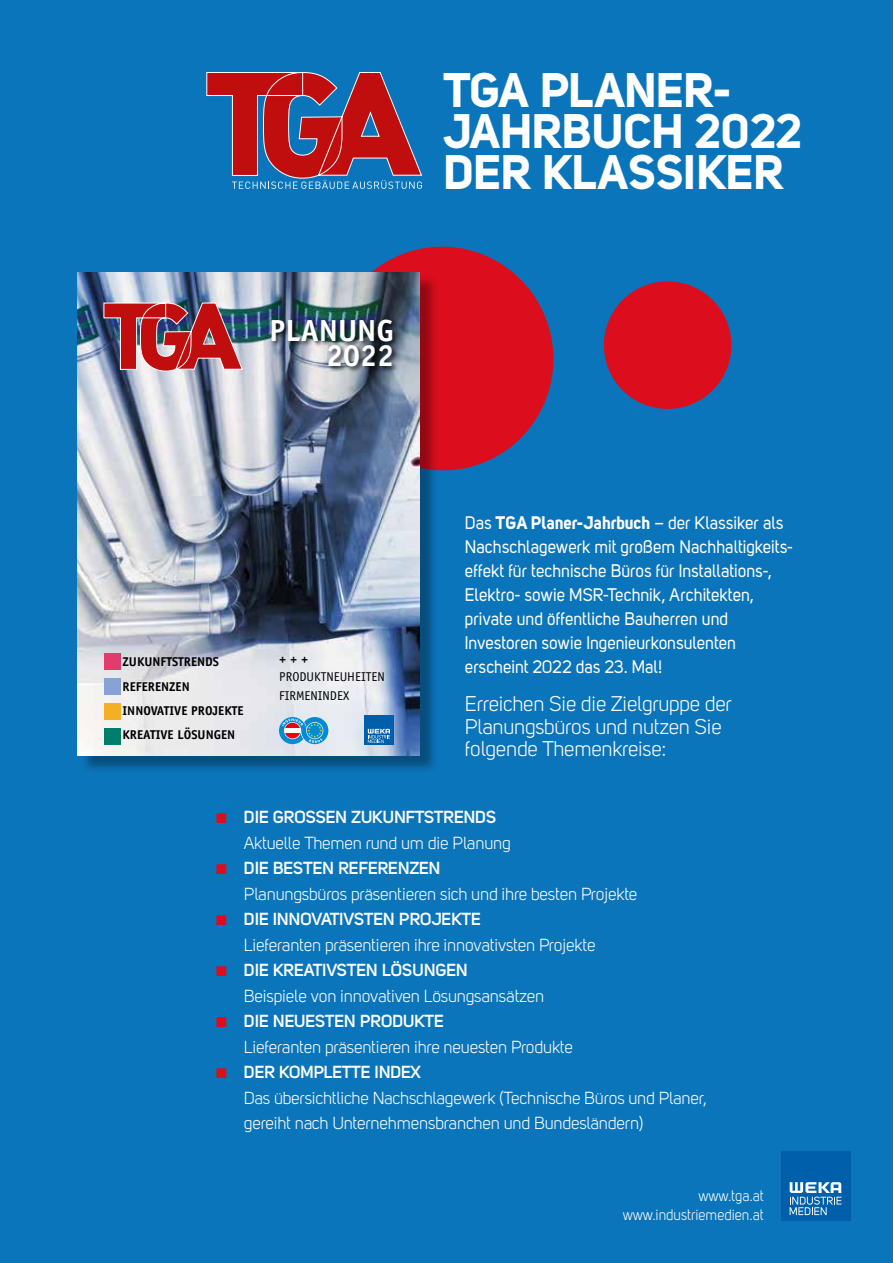
<style>
.page{position:relative;width:893px;height:1263px;background:#0b75bb}
.page>*{position:absolute;margin:0;border:0;box-sizing:border-box;transform-origin:0 0}
.t1{font:47.85px/40.7px "Uni Sans Bold";color:#fff}
.t2{font:700 30.6px/25px "Officina Sans Std";color:#fff;text-align:right}
.t3{font:21px/22.5px "Uni Sans Book";letter-spacing:-.01em;color:#fff}
.t4{font:18px/24px "Uni Sans Regular";letter-spacing:-.005em;color:#fff;scale:.95 1}
.t5{font:17.25px/25.5px "Uni Sans Book";letter-spacing:-.01em;color:#fff}
.t6{font:700 17.25px "Uni Sans Semi";letter-spacing:-.01em;color:#fff}
.t7{font:15px/19.5px "Uni Sans Book";color:#fff;text-align:right;scale:.95 1}
.t8{font:700 12.75px/24.2px "Officina Sans Std";color:#000}
.t9{font:12.75px/18.5px "Officina Sans Std";color:#000}
.s1{font-family:"Uni Sans Bold"}
</style>
<div class="page">
<div style="left:781px;top:1151px;width:69px;height:69px;background:#005faa"></div>
<svg style="left:790px;top:1182px;width:51px;height:33px"></svg>
<svg style="left:206px;top:72px;width:216px;height:117px"></svg>
<svg style="left:372px;top:246px;width:182px;height:225px;fill:#dc0d1d"></svg>
<svg style="left:603px;top:281px;width:129px;height:128px"></svg>
<div style="left:80px;top:274px;width:358px;height:500px;background:#000;opacity:.34"></div>
<img style="left:78px;top:272px;width:342px;height:483px">
<img style="left:104px;top:303px;width:139px;height:68px">
<div style="left:270px;top:318px;width:130px;height:55px;background:#000;opacity:.75"></div>
<div style="left:301px;top:717px;width:27px;height:27px;background:#008bd2;border-radius:50%"></div>
<svg style="left:279px;top:717px;width:27px;height:27px"></svg>
<svg style="left:281px;top:718px;width:42px;height:25px"></svg>
<div style="left:364px;top:716px;width:30px;height:29px;background:#005faa"></div>
<svg style="left:368px;top:729px;width:22px;height:14px"></svg>
<div style="left:104px;top:653px;width:16px;height:17px;background:#de3d6e"></div>
<div style="left:104px;top:678px;width:16px;height:17px;background:#87a3d5"></div>
<div style="left:104px;top:703px;width:16px;height:16px;background:#f4b024"></div>
<div style="left:104px;top:728px;width:16px;height:16px;background:#007e6c"></div>
<h1 class="t1" style="left:444px;top:69px;width:360px">TGA PLANER-<br>JAHRBUCH 2022<br>DER KLASSIKER</h1>
<h2 class="t2" style="left:270px;top:317px;width:126px">PLANUNG<br>2022</h2>
<p class="t8" style="left:123px;top:650px;width:123px">ZUKUNFTSTRENDS<br>REFERENZEN<br>INNOVATIVE PROJEKTE<br>KREATIVE LÖSUNGEN</p>
<p class="t8" style="left:279px;top:646px;width:30px">+ + +</p>
<p class="t9" style="left:279px;top:668px;width:107px">PRODUKTNEUHEITEN<br>FIRMENINDEX</p>
<p class="t4" style="left:465px;top:511px;width:347px">Das <span class="s1">TGA Planer-Jahrbuch</span> – der Klassiker als Nachschlagewerk mit großem Nachhaltigkeits&shy;effekt für technische Büros für Installations-, Elektro- sowie MSR-Technik, Architekten, private und öffentliche Bauherren und Investoren sowie Ingenieurkonsulenten erscheint 2022 das 23. Mal!</p>
<p class="t3" style="left:465px;top:693px;width:269px">Erreichen Sie die Zielgruppe der<br>Planungsbüros und nutzen Sie folgende Themenkreise:</p>
<p class="t6" style="left:244px;top:806px;width:254px">DIE GROSSEN ZUKUNFTSTRENDS</p>
<p class="t5" style="left:244px;top:830px;width:268px">Aktuelle Themen rund um die Planung</p>
<p class="t6" style="left:244px;top:857px;width:198px">DIE BESTEN REFERENZEN</p>
<p class="t5" style="left:244px;top:881px;width:395px">Planungsbüros präsentieren sich und ihre besten Projekte</p>
<p class="t6" style="left:244px;top:908px;width:239px">DIE INNOVATIVSTEN PROJEKTE</p>
<p class="t5" style="left:244px;top:932px;width:353px">Lieferanten präsentieren ihre innovativsten Projekte</p>
<p class="t6" style="left:244px;top:959px;width:226px">DIE KREATIVSTEN LÖSUNGEN</p>
<p class="t5" style="left:244px;top:983px;width:302px">Beispiele von innovativen Lösungsansätzen</p>
<p class="t6" style="left:244px;top:1010px;width:202px">DIE NEUESTEN PRODUKTE</p>
<p class="t5" style="left:244px;top:1034px;width:331px">Lieferanten präsentieren ihre neuesten Produkte</p>
<p class="t6" style="left:244px;top:1061px;width:179px">DER KOMPLETTE INDEX</p>
<p class="t5" style="left:244px;top:1085px;width:465px">Das übersichtliche Nachschlagewerk (Technische Büros und Planer, gereiht nach Unternehmensbranchen und Bundesländern)</p>
<p class="t7" style="left:623px;top:1186px;width:150px">www.tga.at www.industriemedien.at</p>
</div>
